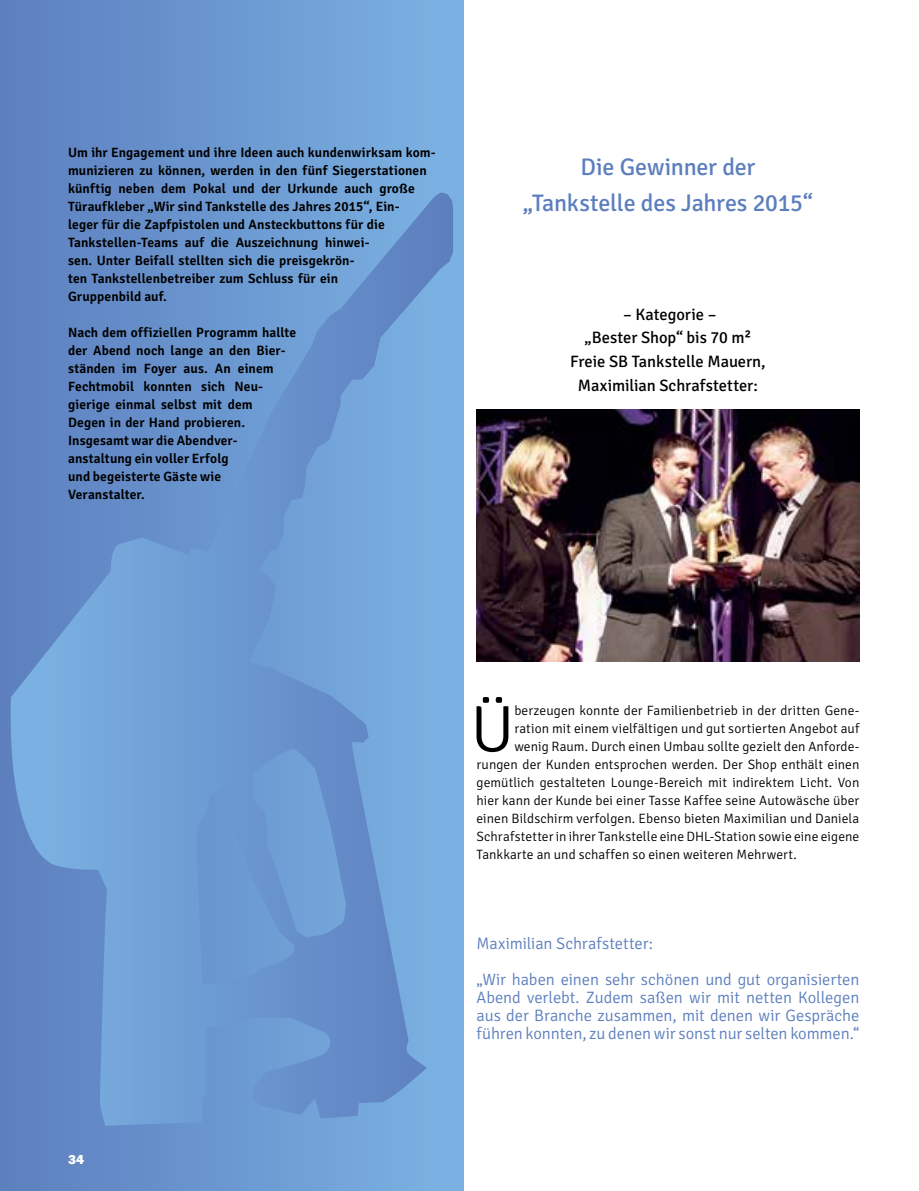
<style>
.page{position:relative;width:919px;height:1191px;background:#fff}
.page>*{position:absolute;margin:0;border:0;box-sizing:border-box;transform-origin:0 0}
.t1{font:300 65.7px "Signika";color:#000}
.t2{font:24px/36px "Signika";letter-spacing:-.01em;color:#5c7ebd;text-align:center}
.t3{font:300 16.5px/18px "Signika";letter-spacing:-.005em;color:#5c7ebd}
.t4{font:16.5px/23.7px "Signika";letter-spacing:-.005em;color:#000;text-align:center}
.t5{font:600 13.5px/18px "Signika";letter-spacing:.005em;color:#000}
.t6{font:300 13.5px "Signika";letter-spacing:.005em;color:#000}
.t7{font:800 13.5px "Franklin Gothic";color:#fff}
</style>
<div class="page">
<img style="left:476px;top:409px;width:383px;height:252px">
<div style="left:0;top:0;width:463px;height:1191px;background:linear-gradient(to right,#5c7ebe,#7cb3e3)"></div>
<svg style="left:7px;top:192px;width:446px;height:933px;background:#6c99d1"></svg>
<p class="t5" style="left:68px;top:144px;width:369px">Um ihr Engagement und ihre Ideen auch kundenwirksam kom&shy;munizieren zu können, werden in den fünf Siegerstationen künftig neben dem Pokal und der Urkunde auch große Türaufkleber „Wir sind Tankstelle des Jahres 2015“, Ein-<br>leger für die Zapfpistolen und Ansteckbuttons für die Tankstellen-Teams auf die Auszeichnung hinwei-<br>sen. Unter Beifall stellten sich die preisgekrön-<br>ten Tankstellenbetreiber zum Schluss für ein<br>Gruppenbild auf.</p>
<p class="t5" style="left:68px;top:324px;width:230px">Nach dem offiziellen Programm hallte der Abend noch lange an den Bier&shy;ständen im Foyer aus. An einem<br>Fechtmobil konnten sich Neu&shy;gierige einmal selbst mit dem<br>Degen in der Hand probieren.<br>Insgesamt war die Abendver&shy;anstaltung ein voller Erfolg<br>und begeisterte Gäste wie<br>Veranstalter.</p>
<h2 class="t2" style="left:523px;top:149px;width:292px">Die Gewinner der „Tankstelle des Jahres 2015“</h2>
<p class="t4" style="left:570px;top:302px;width:197px">– Kategorie –<br>„Bester Shop“ bis 70 m²<br>Freie SB Tankstelle Mauern,<br>Maximilian Schrafstetter:</p>
<p class="t7" style="left:68px;top:1151px;width:17px">34</p>
<h1 class="t1" style="left:470px;top:693px;width:45px">Ü</h1>
<p class="t6" style="left:514px;top:703px;width:346px">berzeugen konnte der Familienbetrieb in der dritten Gene-</p>
<p class="t6" style="left:514px;top:721px;width:346px">ration mit einem vielfältigen und gut sortierten Angebot auf</p>
<p class="t6" style="left:514px;top:739px;width:346px">wenig Raum. Durch einen Umbau sollte gezielt den Anforde-</p>
<p class="t6" style="left:476px;top:757px;width:384px">rungen der Kunden entsprochen werden. Der Shop enthält einen</p>
<p class="t6" style="left:476px;top:775px;width:384px">gemütlich gestalteten Lounge-Bereich mit indirektem Licht. Von</p>
<p class="t6" style="left:476px;top:793px;width:384px">hier kann der Kunde bei einer Tasse Kaffee seine Autowäsche über</p>
<p class="t6" style="left:476px;top:811px;width:384px">einen Bildschirm verfolgen. Ebenso bieten Maximilian und Daniela</p>
<p class="t6" style="left:476px;top:829px;width:384px">Schrafstetter in ihrer Tankstelle eine DHL-Station sowie eine eigene</p>
<p class="t6" style="left:476px;top:847px;width:322px">Tankkarte an und schaffen so einen weiteren Mehrwert.</p>
<p class="t3" style="left:476px;top:926px;width:384px;line-height:36px">Maximilian Schrafstetter:<br>„Wir haben einen sehr schönen und gut organisierten</p>
<p class="t3" style="left:476px;top:989px;width:384px;text-align:justify">Abend verlebt. Zudem saßen wir mit netten Kollegen aus der Branche zusammen, mit denen wir Gespräche führen konnten, zu denen wir sonst nur selten kommen.“</p>
</div>
